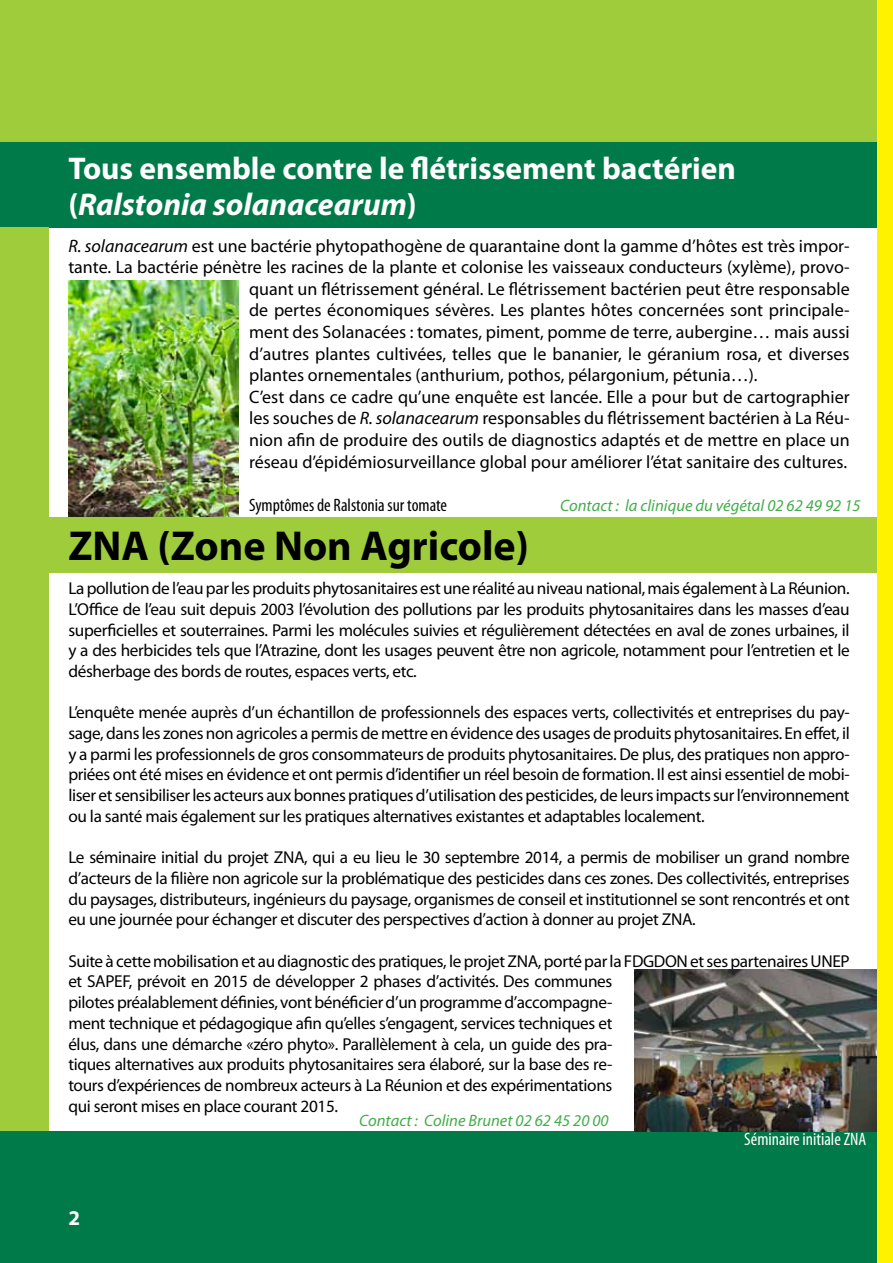
<style>
.page{position:relative;width:893px;height:1263px;background:#fff}
.page>*{position:absolute;margin:0;border:0;box-sizing:border-box;transform-origin:0 0}
.t1{font:700 42px "Myriad Pro";color:#000}
.t2{font:700 31.5px/36px "Myriad Pro";color:#fff}
.t3{font:700 21px "Myriad Pro";color:#fff}
.t4{font:18px/21.6px "Myriad Pro";color:#000}
.t5{font:condensed 18px "Myriad Pro";color:#000}
.t6{font:condensed 18px "Myriad Pro";color:#fff}
.t7{font:17.25px/20.7px "Myriad Pro";letter-spacing:-.02em;color:#000;text-align:justify}
.t8{font:italic 16.5px "Myriad Pro";color:#41ad49}
.s1{font-style:italic}
</style>
<div class="page">
<div style="left:0;top:0;width:893px;height:174px;background:#9fcc3b"></div>
<div style="left:0;top:1131px;width:893px;height:132px;background:#007a48"></div>
<div style="left:0;top:142px;width:877px;height:85px;background:#007a48"></div>
<img style="left:68px;top:281px;width:170px;height:236px">
<div style="left:0;top:517px;width:877px;height:55px;background:#9fcc3b"></div>
<img style="left:634px;top:970px;width:243px;height:161px">
<div style="left:0;top:227px;width:48px;height:904px;background:#9fcc3b"></div>
<div style="left:877px;top:0;width:16px;height:1263px;background:#fff200"></div>
<h2 class="t2" style="left:68px;top:149px;width:669px">Tous ensemble contre le flétrissement bactérien (<span class="s1">Ralstonia solanacearum</span>(</h2>
<p class="t4" style="left:68px;top:234px;width:783px"><span class="s1">.R solanacearum</span> est une bactérie phytopathogène de quarantaine dont la gamme ’d hôtes est très impor-</p>
<p class="t4" style="left:68px;top:256px;width:783px">tante. La bactérie pénètre les racines de la plante et colonise les vaisseaux conducteurs (xylème ,) provo-</p>
<p class="t4" style="left:249px;top:278px;width:602px">quant un flétrissement général. Le flétrissement bactérien peut être responsable</p>
<p class="t4" style="left:249px;top:299px;width:602px">de pertes économiques sévères. Les plantes hôtes concernées sont principale-</p>
<p class="t4" style="left:249px;top:342px;width:602px">’d autres plantes cultivées, telles que le bananier le, géranium rosa, et diverses plantes ornementales (anthurium, pothos, pélargonium, pétunia... .(<br>’Cest dans ce cadre qu’une enquête est lancée. Elle a pour but de cartographier</p>
<p class="t4" style="left:249px;top:429px;width:602px">nion afin de produire des outils de diagnostics adaptés et de mettre en place un</p>
<p class="t4" style="left:249px;top:321px;width:602px">ment des Solanacées : tomates, piment, pomme de terre, aubergine… mais aussi</p>
<p class="t4" style="left:249px;top:407px;width:602px">les souches de <span class="s1">.R solanacearum</span> responsables du flétrissement bactérien à La Réu-</p>
<p class="t4" style="left:249px;top:450px;width:600px">réseau ’dépidémiosurveillance global pour améliorer ’létat sanitaire des cultures.</p>
<p class="t8" style="left:560px;top:495px;width:302px">Contact la: clinique du végétal 02 62 49 92 15</p>
<p class="t5" style="left:249px;top:494px;width:200px">Symptômes de Ralstonia sur tomate</p>
<h1 class="t1" style="left:68px;top:519px;width:462px">ZNA (Zone Non Agricole(</h1>
<p class="t7" style="left:68px;top:578px;width:783px">Lapollutionde ’leauparlesproduitsphytosanitairesestuneréalitéauniveaunational,maiségalementàLaRéunion. ’LOffice de ’leau suit depuis 2003 ’lévolution des pollutions par les produits phytosanitaires dans les masses ’deau superficielles et souterraines. Parmi les molécules suivies et régulièrement détectées en aval de zones urbaines il, ay des herbicides tels que ’lAtrazine, dont les usages peuvent être non agricole, notamment pour ’lentretien et le désherbage des bords de routes, espaces verts, etc.</p>
<p class="t7" style="left:68px;top:702px;width:783px">’Lenquête menée auprès ’d un échantillon de professionnels des espaces verts, collectivités et entreprises du pay-</p>
<p class="t7" style="left:68px;top:723px;width:783px">sage, dans les zones non agricoles a permis de mettre en évidence des usages de produits phytosanitaires. En effet il,</p>
<p class="t7" style="left:68px;top:743px;width:783px">ay parmi les professionnels de gros consommateurs de produits phytosanitaires. De plus, des pratiques non appro-</p>
<p class="t7" style="left:68px;top:764px;width:783px">priées ont été mises en évidence et ont permis ’didentifier un réel besoin de formation Il. est ainsi essentiel de mobi-</p>
<p class="t7" style="left:68px;top:785px;width:783px">liser et sensibiliser les acteurs auxbonnespratiques ’d utilisationdes pesticides, de leurs impacts sur ’lenvironnement</p>
<p class="t7" style="left:68px;top:805px;width:638px">ou la santé mais également sur les pratiques alternatives existantes et adaptables localement.</p>
<p class="t7" style="left:68px;top:847px;width:783px">Le séminaire initial du projet ZNA, qui a eu lieu le 30 septembre 2014, a permis de mobiliser un grand nombre ’d acteurs de la filière non agricole sur la problématique des pesticides dans ces zones. Des collectivités, entreprises du paysages, distributeurs, ingénieurs du paysage, organismes de conseil et institutionnel se sont rencontrés et ont eu une journée pour échanger et discuter des perspectives ’d action à donner au projet ZNA.</p>
<p class="t7" style="left:68px;top:950px;width:783px">Suiteàcettemobilisationetaudiagnosticdespratiques le, projetZNA,portéparlaFDGDONetsespartenairesUNEP et SAPEF, prévoit en 2015 de développer 2 phases ’d activités. Des communes</p>
<p class="t7" style="left:68px;top:1012px;width:546px">ment technique et pédagogique afin qu’elles ’sengagent, services techniques et</p>
<p class="t7" style="left:68px;top:992px;width:546px">pilotespréalablementdéfinies,vontbénéficier ’d unprogramme ’d accompagne-</p>
<p class="t7" style="left:68px;top:1033px;width:546px">élus, dans une démarche «zéro phyto .» Parallèlement à cela, un guide des pra-</p>
<p class="t7" style="left:68px;top:1054px;width:546px">tiques alternatives aux produits phytosanitaires sera élaboré, sur la base des re-</p>
<p class="t7" style="left:68px;top:1074px;width:546px">tours ’dexpériences de nombreux acteurs à La Réunion et des expérimentations</p>
<p class="t7" style="left:68px;top:1095px;width:271px">qui seront mises en place courant 2015.</p>
<p class="t8" style="left:359px;top:1110px;width:251px">Contact : Coline Brunet 02 62 45 20 00</p>
<p class="t3" style="left:68px;top:1204px;width:13px">2</p>
<p class="t6" style="left:744px;top:1128px;width:124px">Séminaire initiale ZNA</p>
</div>
